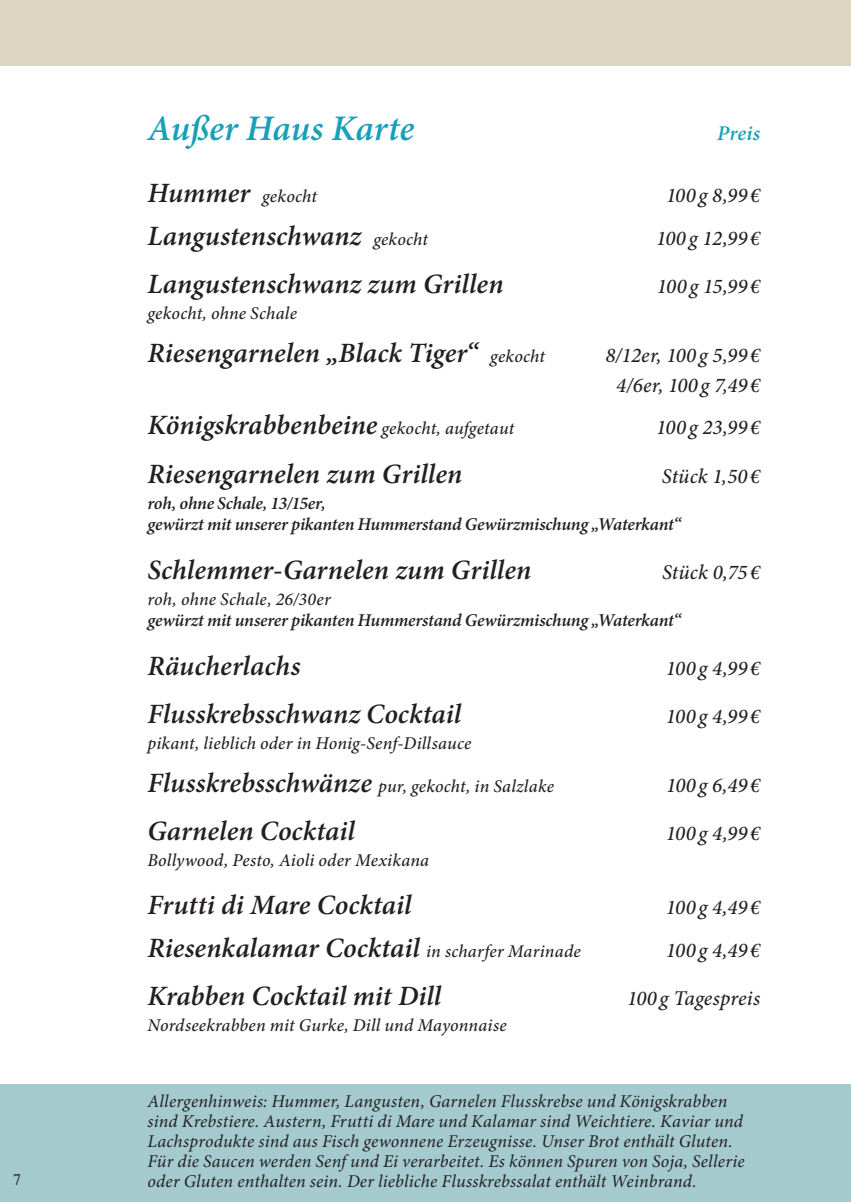
<style>
.page{position:relative;width:851px;height:1202px;background:#fff}
.page>*{position:absolute;margin:0;border:0;box-sizing:border-box;transform-origin:0 0}
.t1{font:italic 600 36px "Minion Pro";letter-spacing:-.005em;color:#18a0b9}
.t2{font:italic 600 28px "Minion Pro";color:#231f20}
.t3{font:italic 500 21px/30px "Minion Pro";color:#231f20;text-align:center}
.t4{font:italic 600 21px "Minion Pro";letter-spacing:.01em;color:#18a0b9}
.t5{font:italic 18px/20px "Minion Pro";letter-spacing:.01em;color:#231f20}
.t6{font:italic 500 18px "Minion Pro";letter-spacing:.01em;color:#231f20}
.t7{font:italic 600 18px/21.6px "Minion Pro";letter-spacing:-.015em;color:#231f20}
.t8{font:16px "Times";color:#231f20}
.s1{font-weight:600;font-size:28px}
.s2{font-weight:500;font-size:18px}
</style>
<div class="page">
<div style="left:0;top:0;width:850px;height:66px;background:#ddd7c2"></div>
<div style="left:0;top:1084px;width:850px;height:118px;background:#a4cace"></div>
<p class="t8" style="left:13px;top:1165px;width:10px">7</p>
<h1 class="t1" style="left:147px;top:103px;width:268px">Außer Haus Karte</h1>
<p class="t4" style="left:717px;top:118px;width:44px">Preis</p>
<p class="t6" style="left:147px;top:184px;width:171px"><span class="s1">Hummer</span> gekocht</p>
<p class="t3" style="left:666px;top:180px;width:96px">100g 8,99€</p>
<h2 class="t2" style="left:147px;top:216px;width:282px">Langustenschwanz <span class="s2">gekocht</span></h2>
<p class="t3" style="left:656px;top:223px;width:105px">100 g 12,99 €</p>
<h2 class="t2" style="left:147px;top:264px;width:357px">Langustenschwanz zum Grillen</h2>
<p class="t3" style="left:656px;top:271px;width:105px">100 g 15,99 €</p>
<p class="t6" style="left:147px;top:301px;width:151px">gekocht, ohne Schale</p>
<h2 class="t2" style="left:147px;top:333px;width:399px">Riesengarnelen „Black Tiger“ <span class="s2">gekocht</span></h2>
<p class="t3" style="left:605px;top:340px;width:156px">8/12er, 100 g 5,99 €<br>4/6er, 100 g 7,49 €</p>
<h2 class="t2" style="left:147px;top:406px;width:368px">Königskrabbenbeine <span class="s2">gekocht, aufgetaut</span></h2>
<p class="t3" style="left:656px;top:413px;width:105px">100 g 23,99 €</p>
<h2 class="t2" style="left:147px;top:454px;width:316px">Riesengarnelen zum Grillen</h2>
<p class="t3" style="left:661px;top:461px;width:100px">Stück 1,50 €</p>
<p class="t7" style="left:147px;top:492px;width:535px">roh, ohne Schale, 13/15er,<br>gewürzt mit unserer pikanten Hummerstand Gewürzmischung „Waterkant“</p>
<h2 class="t2" style="left:147px;top:550px;width:385px">Schlemmer-Garnelen zum Grillen</h2>
<p class="t3" style="left:662px;top:557px;width:100px">Stück 0,75 €</p>
<p class="t6" style="left:147px;top:587px;width:185px">roh, ohne Schale, 26/30er</p>
<p class="t7" style="left:147px;top:610px;width:535px">gewürzt mit unserer pikanten Hummerstand Gewürzmischung „Waterkant“</p>
<h2 class="t2" style="left:147px;top:646px;width:154px">Räucherlachs</h2>
<p class="t3" style="left:665px;top:653px;width:96px">100g 4,99€</p>
<h2 class="t2" style="left:147px;top:694px;width:315px">Flusskrebsschwanz Cocktail</h2>
<p class="t3" style="left:665px;top:701px;width:96px">100g 4,99€</p>
<p class="t6" style="left:147px;top:731px;width:325px">pikant, lieblich oder in Honig-Senf-Dillsauce</p>
<p class="t6" style="left:147px;top:774px;width:408px"><span class="s1">Flusskrebsschwänze</span> pur, gekocht, in Salzlake</p>
<p class="t3" style="left:666px;top:770px;width:96px">100g 6,49€</p>
<h2 class="t2" style="left:147px;top:811px;width:209px">Garnelen Cocktail</h2>
<p class="t3" style="left:665px;top:818px;width:96px">100g 4,99€</p>
<p class="t6" style="left:147px;top:848px;width:283px">Bollywood, Pesto, Aioli oder Mexikana</p>
<h2 class="t2" style="left:147px;top:886px;width:265px">Frutti di Mare Cocktail</h2>
<p class="t3" style="left:665px;top:893px;width:96px">100g 4,49€</p>
<h2 class="t2" style="left:147px;top:928px;width:435px">Riesenkalamar Cocktail <span class="s2">in scharfer Marinade</span></h2>
<p class="t3" style="left:665px;top:935px;width:96px">100g 4,49€</p>
<h2 class="t2" style="left:147px;top:977px;width:295px">Krabben Cocktail mit Dill</h2>
<p class="t3" style="left:627px;top:984px;width:134px">100 g Tagespreis</p>
<p class="t6" style="left:147px;top:1013px;width:360px">Nordseekrabben mit Gurke, Dill und Mayonnaise</p>
<p class="t5" style="left:147px;top:1091px;width:598px">Allergenhinweis: Hummer, Langusten, Garnelen Flusskrebse und Königskrabben sind Krebstiere. Austern, Frutti di Mare und Kalamar sind Weichtiere. Kaviar und Lachsprodukte sind aus Fisch gewonnene Erzeugnisse. Unser Brot enthält Gluten.<br>Für die Saucen werden Senf und Ei verarbeitet. Es können Spuren von Soja, Sellerie oder Gluten enthalten sein. Der liebliche Flusskrebssalat enthält Weinbrand.</p>
</div>
